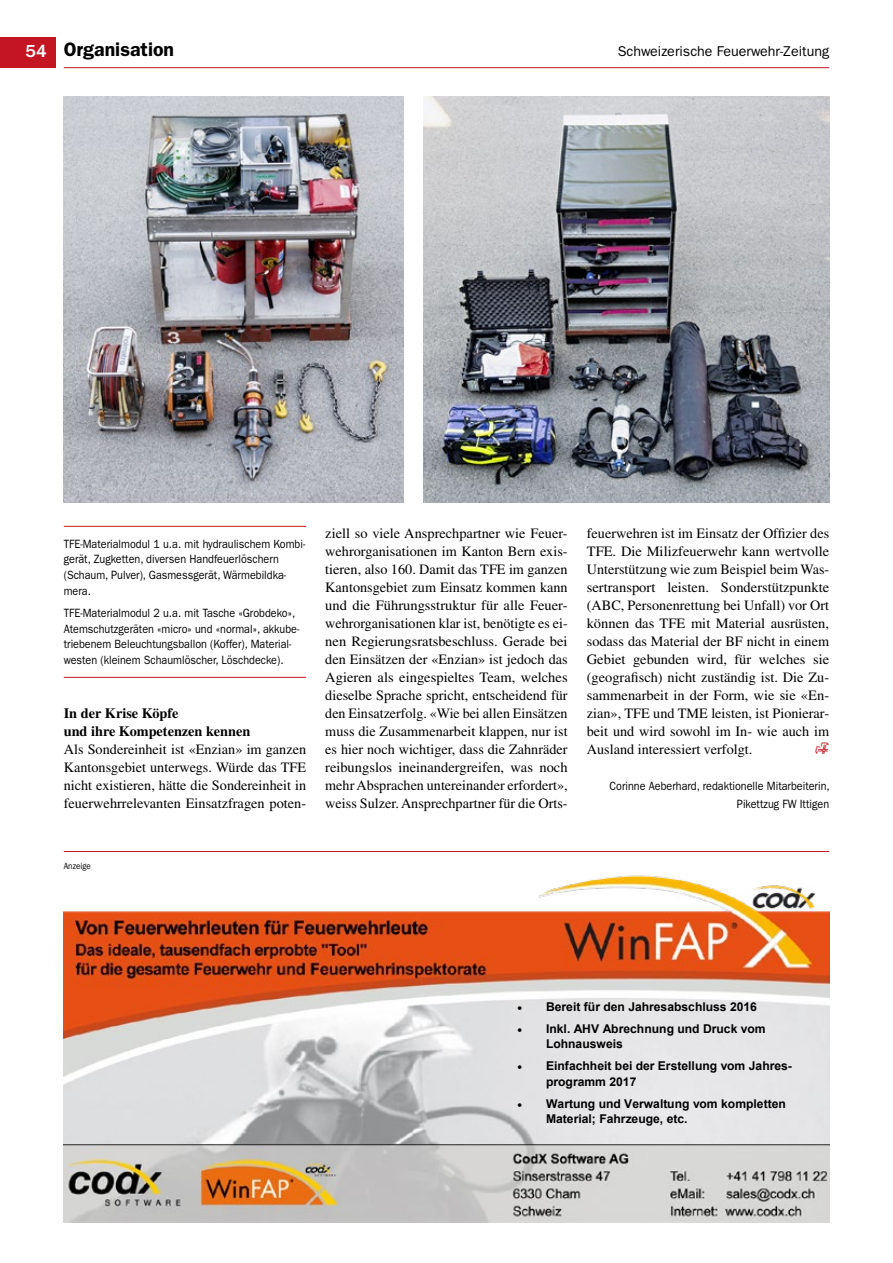
<style>
.page{position:relative;width:893px;height:1263px;background:#fff}
.page>*{position:absolute;margin:0;border:0;box-sizing:border-box;transform-origin:0 0}
.t1{font:600 19.5px "ITC Franklin Gothic Std";color:#000}
.t2{font:14.25px/18px "Times LT Std";color:#000;text-align:justify}
.t3{font:700 14.25px/18px "Times LT Std";color:#000}
.t4{font:14.25px "ITC Franklin Gothic Std";color:#000}
.t5{font:14.25px "Swissfire";color:#c31622}
.t6{font:700 12.15px/15.6px "Arial";color:#000}
.t7{font:12px/15.8px "ITC Franklin Gothic Std";color:#000;scale:.9 1}
.t8{font:9px "ITC Franklin Gothic Std";color:#000;scale:.9 1}
.s1{font-weight:500;font-size:18px;color:#fff}
</style>
<div class="page">
<hr style="left:64px;top:67px;width:765px;height:1px;background:#c31622">
<div style="left:0;top:38px;width:55px;height:30px;background:#c31622"></div>
<img style="left:64px;top:875px;width:765px;height:347px">
<hr style="left:64px;top:526px;width:242px;height:1px;background:#c31622">
<hr style="left:64px;top:677px;width:242px;height:1px;background:#c31622">
<img style="left:64px;top:97px;width:340px;height:405px">
<img style="left:423px;top:97px;width:406px;height:405px">
<hr style="left:64px;top:851px;width:765px;height:1px;background:#c31622">
<h1 class="t1" style="left:26px;top:38px;width:150px"><span class="s1">54</span> Organisation</h1>
<p class="t4" style="left:618px;top:43px;width:213px">Schweizerische Feuerwehr-Zeitung</p>
<p class="t7" style="left:64px;top:536px;width:270px">TFE-Materialmodul 1 u.a. mit hydraulischem Kombi&shy;gerät, Zugketten, diversen Handfeuerlöschern (Schaum, Pulver), Gasmessgerät, Wärmebildka&shy;mera.</p>
<p class="t7" style="left:64px;top:605px;width:263px">TFE-Materialmodul 2 u.a. mit Tasche «Grobdeko», Atemschutzgeräten «micro» und «normal», akkube&shy;triebenem Beleuchtungsballon (Koffer), Material&shy;westen (kleinem Schaumlöscher, Löschdecke).</p>
<p class="t3" style="left:64px;top:704px;width:188px">In der Krise Köpfe<br>und ihre Kompetenzen kennen</p>
<p class="t2" style="left:64px;top:740px;width:244px">Als Sondereinheit ist «Enzian» im ganzen Kantonsgebiet unterwegs. Würde das TFE nicht existieren, hätte die Sondereinheit in feuerwehrrelevanten Einsatzfragen poten-</p>
<p class="t2" style="left:325px;top:524px;width:244px">ziell so viele Ansprechpartner wie Feuer&shy;wehrorganisationen im Kanton Bern exis&shy;tieren, also 160. Damit das TFE im ganzen Kantonsgebiet zum Einsatz kommen kann und die Führungsstruktur für alle Feuer&shy;wehrorganisationen klar ist, benötigte es ei&shy;nen Regierungsratsbeschluss. Gerade bei den Einsätzen der «Enzian» ist jedoch das Agieren als eingespieltes Team, welches dieselbe Sprache spricht, entscheidend für den Einsatzerfolg. «Wie bei allen Einsätzen muss die Zusammenarbeit klappen, nur ist es hier noch wichtiger, dass die Zahnräder reibungslos ineinandergreifen, was noch mehr Absprachen untereinander erfordert», weiss Sulzer. Ansprechpartner für die Orts-</p>
<p class="t2" style="left:587px;top:524px;width:244px">feuerwehren ist im Einsatz der Offizier des TFE. Die Milizfeuerwehr kann wertvolle Unterstützung wie zum Beispiel beim Was&shy;sertransport leisten. Sonderstützpunkte (ABC, Personenrettung bei Unfall) vor Ort können das TFE mit Material ausrüsten, sodass das Material der BF nicht in einem Gebiet gebunden wird, für welches sie (geografisch) nicht zuständig ist. Die Zu&shy;sammenarbeit in der Form, wie sie «En&shy;zian», TFE und TME leisten, ist Pionierar&shy;beit und wird sowohl im In- wie auch im Ausland interessiert verfolgt.</p>
<p class="t5" style="left:816px;top:741px;width:15px">f</p>
<p class="t7" style="left:609px;top:777px;width:246px;line-height:18px;text-align:right">Corinne Aeberhard, redaktionelle Mitarbeiterin,<br>Pikettzug FW Ittigen</p>
<p class="t8" style="left:64px;top:860px;width:32px">Anzeige</p>
<p class="t6" style="left:517px;top:999px;width:241px">• Bereit für den Jahresabschluss 2016</p>
<p class="t6" style="left:546px;top:1020px;width:221px;text-indent:-29px">• Inkl. AHV Abrechnung und Druck vom<br>Lohnausweis</p>
<p class="t6" style="left:546px;top:1058px;width:247px;text-indent:-29px">• Einfachheit bei der Erstellung vom Jahres&shy;programm 2017</p>
<p class="t6" style="left:546px;top:1095px;width:241px;text-indent:-29px">• Wartung und Verwaltung vom kompletten<br>Material; Fahrzeuge, etc.</p>
</div>
